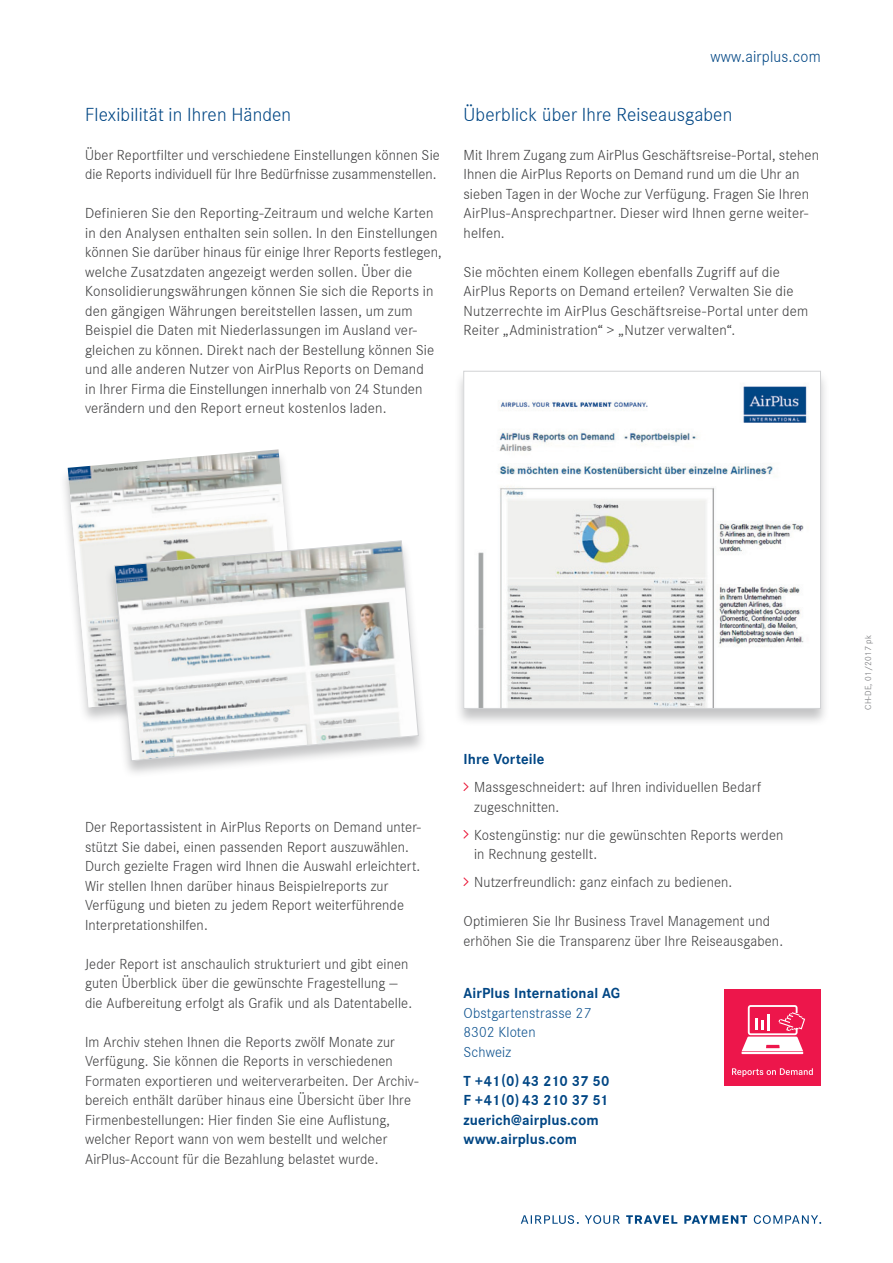
<style>
.page{position:relative;width:893px;height:1263px;background:#fff}
.page>*{position:absolute;margin:0;border:0;box-sizing:border-box;transform-origin:0 0}
.DE_Einleitung_oder_Z{font:300 19.5px "Corporate S";letter-spacing:.005em;color:#004684}
.URL{font:300 16.5px "Corporate S";letter-spacing:.01em;color:#004684}
.Copy{font:300 15px/19.5px "Corporate S";letter-spacing:.01em;color:#3e3e3f}
.DE_Einleitung_oder_Z-2{font:300 15px/19.5px "Corporate S";letter-spacing:.015em;color:#3e3e3f}
.DE_Fließtext_10_13{font:300 15px/19.5px "Corporate S";letter-spacing:.015em;color:#3e3e3f}
.Zwischenüberschrifte{font:700 15px "Corporate S";letter-spacing:.01em;color:#004684}
.Copy-2{font:300 15px "Corporate S";letter-spacing:.01em;color:#0c518e}
.Zwischenüberschrifte-2{font:700 15px "Corporate S";letter-spacing:-.02em;color:#004684}
.t1{font:300 9px "Corporate S";letter-spacing:.02em;color:#6c6d70}
</style>
<div class="page">
<svg style="left:521px;top:1215px;width:300px;height:9px"></svg>
<svg style="left:463px;top:782px;width:6px;height:9px"></svg>
<svg style="left:463px;top:830px;width:6px;height:8px"></svg>
<svg style="left:463px;top:877px;width:6px;height:9px"></svg>
<div style="left:724px;top:989px;width:97px;height:97px;background:#ed164b"></div>
<svg style="left:732px;top:1068px;width:81px;height:9px"></svg>
<svg style="left:741px;top:1005px;width:64px;height:49px"></svg>
<div style="left:455px;top:371px;width:375px;height:355px;background:#6c6d70;opacity:.4"></div>
<img style="left:466px;top:373px;width:353px;height:334px">
<div style="left:464px;top:371px;width:357px;height:338px;border:1px solid #d1d2d4"></div>
<div style="left:59px;top:449px;width:249px;height:275px;background:#6c6d70;opacity:.4"></div>
<img style="left:68px;top:449px;width:231px;height:258px">
<div style="left:105px;top:540px;width:322px;height:238px;background:#6c6d70;opacity:.4"></div>
<svg style="left:114px;top:540px;width:305px;height:221px"></svg>
<p class="DE_Einleitung_oder_Z" style="left:85px;top:101px;width:208px">Flexibilität in Ihren Händen</p>
<p class="DE_Einleitung_oder_Z-2" style="left:85px;top:144px;width:356px">Über Reportfilter und verschiedene Einstellungen können Sie die Reports individuell für Ihre Bedürfnisse zusammenstellen.</p>
<p class="DE_Einleitung_oder_Z-2" style="left:85px;top:203px;width:358px">Definieren Sie den Reporting-Zeitraum und welche Karten in den Analysen enthalten sein sollen. In den Einstellungen können Sie darüber hinaus für einige Ihrer Reports festlegen, welche Zusatzdaten angezeigt werden sollen. Über die Konsolidierungswährungen können Sie sich die Reports in den gängigen Währungen bereitstellen lassen, um zum Beispiel die Daten mit Niederlassungen im Ausland ver&shy;gleichen zu können. Direkt nach der Bestellung können Sie und alle anderen Nutzer von AirPlus Reports on Demand<br>in Ihrer Firma die Einstellungen innerhalb von 24 Stunden verändern und den Report erneut kostenlos laden.</p>
<p class="URL" style="left:710px;top:46px;width:112px">www.airplus.com</p>
<p class="DE_Einleitung_oder_Z" style="left:463px;top:101px;width:270px">Überblick über Ihre Reiseausgaben</p>
<p class="DE_Fließtext_10_13" style="left:463px;top:144px;width:357px">Mit Ihrem Zugang zum AirPlus Geschäftsreise-Portal, stehen Ihnen die AirPlus Reports on Demand rund um die Uhr an sieben Tagen in der Woche zur Verfügung. Fragen Sie Ihren AirPlus-Ansprechpartner. Dieser wird Ihnen gerne weiter&shy;helfen.</p>
<p class="DE_Fließtext_10_13" style="left:463px;top:261px;width:346px">Sie möchten einem Kollegen ebenfalls Zugriff auf die AirPlus Reports on Demand erteilen? Verwalten Sie die Nutzerrechte im AirPlus Geschäftsreise-Portal unter dem Reiter „Administration“ &gt; „Nutzer verwalten“.</p>
<p class="Copy" style="left:85px;top:817px;width:337px">Der Reportassistent in AirPlus Reports on Demand unter&shy;stützt Sie dabei, einen passenden Report auszuwählen.<br>Durch gezielte Fragen wird Ihnen die Auswahl erleichtert.<br>Wir stellen Ihnen darüber hinaus Beispielreports zur Verfügung und bieten zu jedem Report weiterführende Interpretationshilfen.</p>
<p class="Copy" style="left:85px;top:954px;width:329px">Jeder Report ist anschaulich strukturiert und gibt einen guten Überblick über die gewünschte Fragestellung — die Aufbereitung erfolgt als Grafik und als Datentabelle.</p>
<p class="Copy" style="left:85px;top:1032px;width:335px">Im Archiv stehen Ihnen die Reports zwölf Monate zur<br>Verfügung. Sie können die Reports in verschiedenen<br>Formaten exportieren und weiterverarbeiten. Der Archiv-</p>
<p class="Copy" style="left:85px;top:1090px;width:327px">bereich enthält darüber hinaus eine Übersicht über Ihre Firmenbestellungen: Hier finden Sie eine Auflistung, welcher Report wann von wem bestellt und welcher AirPlus-Account für die Bezahlung belastet wurde.</p>
<p class="Zwischenüberschrifte" style="left:463px;top:749px;width:82px">Ihre Vorteile</p>
<p class="Copy" style="left:474px;top:777px;width:288px">Massgeschneidert: auf Ihren individuellen Bedarf zugeschnitten.</p>
<p class="Copy" style="left:474px;top:824px;width:311px">Kostengünstig: nur die gewünschten Reports werden in Rechnung gestellt.</p>
<p class="Copy" style="left:474px;top:872px;width:260px">Nutzerfreundlich: ganz einfach zu bedienen.</p>
<p class="Copy" style="left:463px;top:911px;width:321px">Optimieren Sie Ihr Business Travel Management und erhöhen Sie die Transparenz über Ihre Reiseausgaben.</p>
<p class="Zwischenüberschrifte" style="left:463px;top:983px;width:158px">AirPlus International AG</p>
<p class="Copy-2" style="left:463px;top:1003px;width:129px">Obstgartenstrasse 27</p>
<p class="Copy-2" style="left:463px;top:1022px;width:74px">8302 Kloten</p>
<p class="Copy-2" style="left:463px;top:1042px;width:49px">Schweiz</p>
<p class="Zwischenüberschrifte" style="left:463px;top:1070px;width:148px">T +41 (0) 43 210 37 50</p>
<p class="Zwischenüberschrifte-2" style="left:463px;top:1090px;width:146px">F +41 (0) 43 210 37 51</p>
<p class="Zwischenüberschrifte" style="left:463px;top:1109px;width:137px">zuerich@airplus.com</p>
<p class="Zwischenüberschrifte" style="left:463px;top:1129px;width:115px">www.airplus.com</p>
<p class="t1" style="left:862px;top:710px;width:76px;rotate:-90deg">CH-DE, 01/2017 pk</p>
</div>
